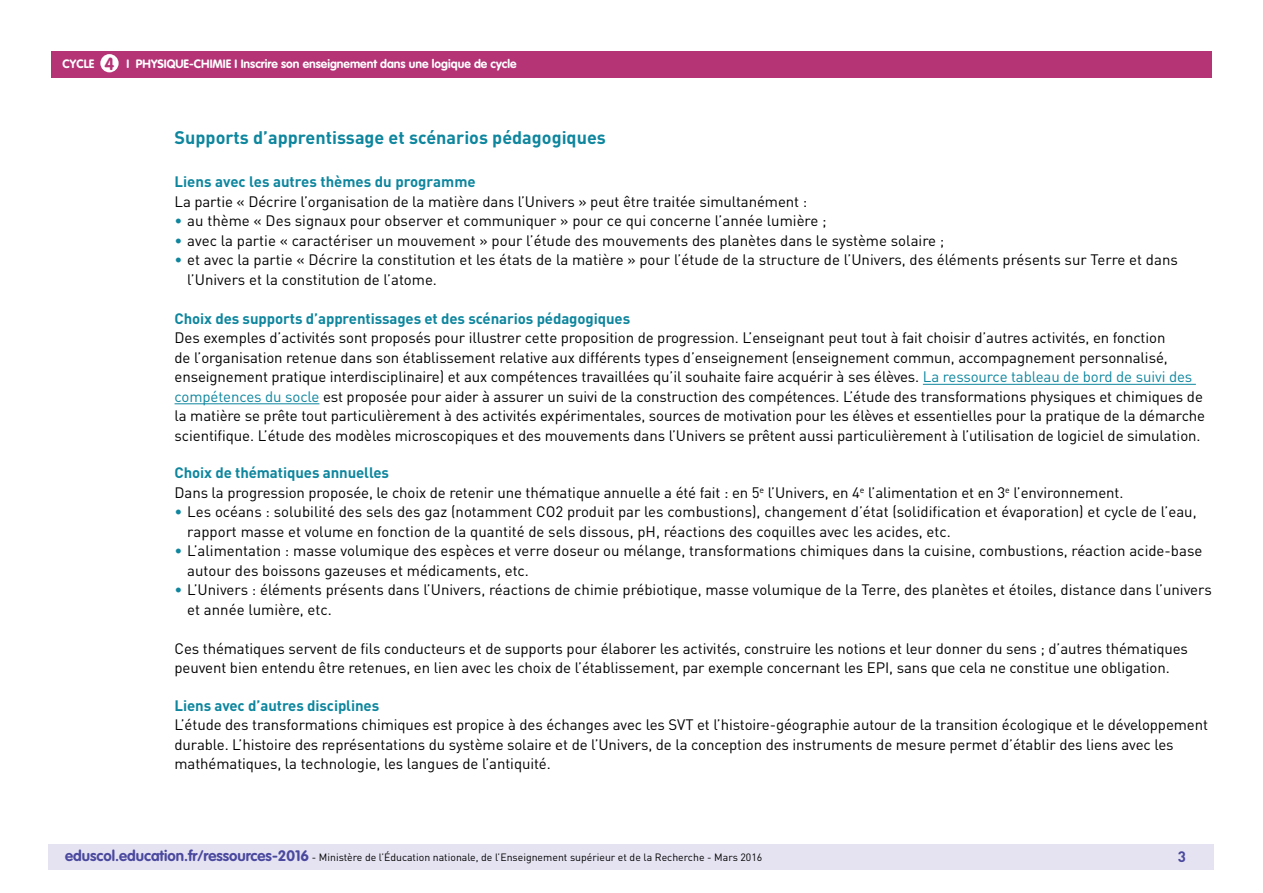
<style>
.page{position:relative;width:1263px;height:893px;background:#fff}
.page>*{position:absolute;margin:0;border:0;box-sizing:border-box;transform-origin:0 0}
._04_Titre_de_niveau{font:700 18px "DIN Pro";color:#0e869e}
.t1{font:700 17.25px "VAG Rounded Std";color:#b43476}
._06_Texte_courant{font:15px/19.5px "DIN Pro";letter-spacing:-.005em;color:#000}
._06_Texte_courant-2{font:700 15px "DIN Pro";letter-spacing:-.005em;color:#0e869e}
.t2{font:700 15px "DIN Pro";color:#4b499e}
.t3{font:700 12px "VAG Rounded Std";color:#fff}
.t4{font:10.5px "DIN Pro";color:#000}
.s1{color:#0e869e}
.s2{font-family:"VAG Rounded Std";font-weight:700;font-size:15px;color:#4b499e}
</style>
<div class="page">
<div style="left:49px;top:844px;width:1165px;height:26px;background:#e5e3f2"></div>
<div style="left:51px;top:51px;width:1161px;height:27px;background:#b43476"></div>
<div style="left:100px;top:54px;width:19px;height:18px;background:#fff;border-radius:50%"></div>
<hr style="left:923px;top:384px;width:273px;height:1px;background:#0e869e">
<hr style="left:175px;top:403px;width:144px;height:1px;background:#0e869e">
<p class="t1" style="left:105px;top:53px;width:11px">4</p>
<p class="t3" style="left:63px;top:57px;width:33px">CYCLE</p>
<p class="t3" style="left:127px;top:57px;width:392px">I PHYSIQUE-CHIMIE I Inscrire son enseignement dans une logique de cycle</p>
<p class="_04_Titre_de_niveau" style="left:175px;top:126px;width:433px">Supports d’apprentissage et scénarios pédagogiques</p>
<p class="_06_Texte_courant-2" style="left:175px;top:172px;width:303px">Liens avec les autres thèmes du programme</p>
<p class="_06_Texte_courant" style="left:175px;top:191px;width:634px">La partie « Décrire l’organisation de la matière dans l’Univers » peut être traitée simultanément :</p>
<p class="_06_Texte_courant" style="left:175px;top:211px;width:653px"><span class="s1">•</span> au thème « Des signaux pour observer et communiquer » pour ce qui concerne l’année lumière ;</p>
<p class="_06_Texte_courant" style="left:175px;top:230px;width:771px"><span class="s1">•</span> avec la partie « caractériser un mouvement » pour l’étude des mouvements des planètes dans le système solaire ;</p>
<p class="_06_Texte_courant" style="left:187px;top:250px;width:992px;text-indent:-13px"><span class="s1">•</span> et avec la partie « Décrire la constitution et les états de la matière » pour l’étude de la structure de l’Univers, des éléments présents sur Terre et dans l’Univers et la constitution de l’atome.</p>
<p class="_06_Texte_courant-2" style="left:175px;top:308px;width:457px">Choix des supports d’apprentissages et des scénarios pédagogiques</p>
<p class="_06_Texte_courant" style="left:175px;top:328px;width:1032px">Des exemples d’activités sont proposés pour illustrer cette proposition de progression. L’enseignant peut tout à fait choisir d’autres activités, en fonction<br>de l’organisation retenue dans son établissement relative aux différents types d’enseignement (enseignement commun, accompagnement personnalisé, enseignement pratique interdisciplinaire) et aux compétences travaillées qu’il souhaite faire acquérir à ses élèves. <span class="s1">La ressource tableau de bord de suivi des compétences du socle</span> est proposée pour aider à assurer un suivi de la construction des compétences. L’étude des transformations physiques et chimiques de la matière se prête tout particulièrement à des activités expérimentales, sources de motivation pour les élèves et essentielles pour la pratique de la démarche scientifique. L’étude des modèles microscopiques et des mouvements dans l’Univers se prêtent aussi particulièrement à l’utilisation de logiciel de simulation.</p>
<p class="_06_Texte_courant-2" style="left:175px;top:463px;width:216px">Choix de thématiques annuelles</p>
<p class="_06_Texte_courant" style="left:175px;top:482px;width:950px">Dans la progression proposée, le choix de retenir une thématique annuelle a été fait : en 5<sup>e</sup> l’Univers, en 4<sup>e</sup> l’alimentation et en 3<sup>e</sup> l’environnement.</p>
<p class="_06_Texte_courant" style="left:187px;top:502px;width:1011px;text-indent:-13px"><span class="s1">•</span> Les océans : solubilité des sels des gaz (notamment CO2 produit par les combustions), changement d’état (solidification et évaporation) et cycle de l’eau, rapport masse et volume en fonction de la quantité de sels dissous, pH, réactions des coquilles avec les acides, etc.</p>
<p class="_06_Texte_courant" style="left:187px;top:541px;width:1016px;text-indent:-13px"><span class="s1">•</span> L’alimentation : masse volumique des espèces et verre doseur ou mélange, transformations chimiques dans la cuisine, combustions, réaction acide-base autour des boissons gazeuses et médicaments, etc.</p>
<p class="_06_Texte_courant" style="left:187px;top:580px;width:1026px;text-indent:-13px"><span class="s1">•</span> L’Univers : éléments présents dans l’Univers, réactions de chimie prébiotique, masse volumique de la Terre, des planètes et étoiles, distance dans l’univers et année lumière, etc.</p>
<p class="_06_Texte_courant" style="left:175px;top:638px;width:1015px">Ces thématiques servent de fils conducteurs et de supports pour élaborer les activités, construire les notions et leur donner du sens ; d’autres thématiques peuvent bien entendu être retenues, en lien avec les choix de l’établissement, par exemple concernant les EPI, sans que cela ne constitue une obligation.</p>
<p class="_06_Texte_courant-2" style="left:175px;top:695px;width:206px">Liens avec d’autres disciplines</p>
<p class="_06_Texte_courant" style="left:175px;top:715px;width:1035px">L’étude des transformations chimiques est propice à des échanges avec les SVT et l’histoire-géographie autour de la transition écologique et le développement durable. L’histoire des représentations du système solaire et de l’Univers, de la conception des instruments de mesure permet d’établir des liens avec les mathématiques, la technologie, les langues de l’antiquité.</p>
<p class="t4" style="left:65px;top:850px;width:699px"><span class="s2">eduscol.education.fr/ressources-2016</span> - Ministère de l’Éducation nationale, de l’Enseignement supérieur et de la Recherche - Mars 2016</p>
<p class="t2" style="left:1178px;top:846px;width:10px">3</p>
</div>
